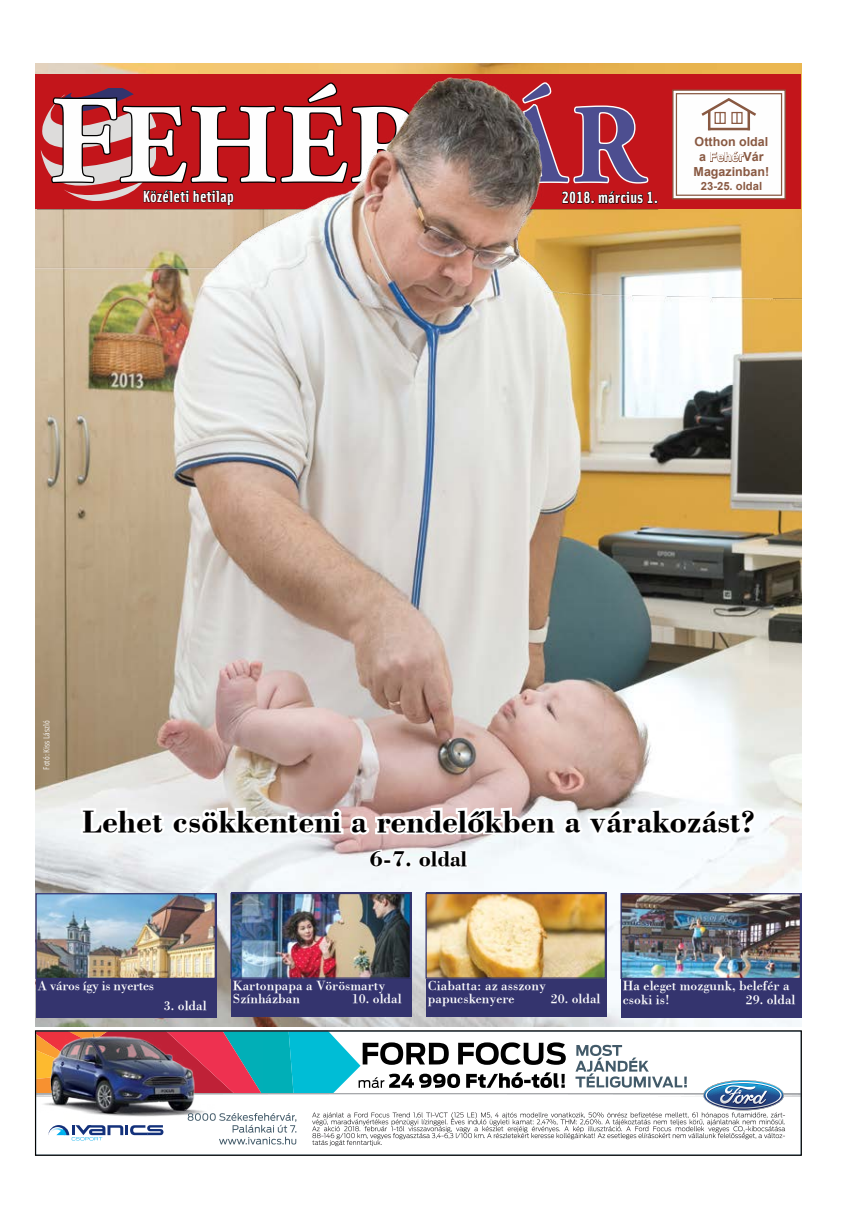
<style>
.page{position:relative;width:851px;height:1205px;background:#fff}
.page>*{position:absolute;margin:0;border:0;box-sizing:border-box;transform-origin:0 0}
.t1{font:700 112.5px "Adobe Garamond Pro";letter-spacing:.015em;color:#fff}
.t2{font:700 32.5px "Bodoni PFL";color:#000}
.t3{font:700 22.5px "Bodoni PFL";color:#000}
.t4{font:700 16.25px "Solex";letter-spacing:.02em;color:#fff}
.t5{font:13.75px/13.8px "Bodoni PFL";color:#fff}
.t6{font:13.75px "Bodoni PFL";letter-spacing:-.025em;color:#fff}
.t7{font:700 12.5px/15px "Arial";color:#8a5a43;text-align:center}
.t8{font:700 11.25px "Arial";color:#8a5a43}
.t9{font:8.75px "Solex";color:#fff}
.s1{font-size:125px}
.s2{font-size:125px;color:#4e4f91}
.s3{color:#4e4f91}
.s4{color:#fff}
</style>
<div class="page">
<svg style="left:37px;top:1033px;width:748px;height:114px"></svg>
<img style="left:35px;top:64px;width:766px;height:962px">
<div style="left:36px;top:893px;width:180px;height:124px;background:#34346e"></div>
<img style="left:37px;top:895px;width:177px;height:82px">
<div style="left:35px;top:893px;width:181px;height:86px;border:1px solid #34346e"></div>
<div style="left:426px;top:893px;width:180px;height:124px;background:#34346e"></div>
<img style="left:427px;top:895px;width:177px;height:82px">
<div style="left:425px;top:893px;width:181px;height:86px;border:1px solid #34346e"></div>
<div style="left:231px;top:893px;width:180px;height:124px;background:#34346e"></div>
<img style="left:232px;top:895px;width:177px;height:82px">
<div style="left:230px;top:893px;width:181px;height:86px;border:1px solid #34346e"></div>
<div style="left:620px;top:893px;width:181px;height:124px;background:#34346e"></div>
<img style="left:622px;top:895px;width:176px;height:82px">
<div style="left:620px;top:893px;width:180px;height:86px;border:1px solid #34346e"></div>
<svg style="left:78px;top:803px;width:682px;height:66px"></svg>
<h1 class="t1" style="left:49px;top:80px;width:595px"><span class="s1">F</span>EHÉR<span class="s2">V</span><span class="s3">ÁR</span></h1>
<p class="t4" style="left:143px;top:186px;width:93px">Közéleti hetilap</p>
<p class="t4" style="left:561px;top:187px;width:98px">2018. március 1.</p>
<p class="t7" style="left:693px;top:135px;width:77px">Otthon oldal a <span class="s4">Fehér</span>Vár<br>Magazinban!</p>
<p class="t8" style="left:700px;top:178px;width:63px">23-25. oldal</p>
<p class="t9" style="left:41px;top:769px;width:51px;rotate:-90deg">Fotó: Kiss László</p>
<h2 class="t2" style="left:82px;top:799px;width:674px">Lehet csökkenteni a rendelőkben a várakozást?</h2>
<h3 class="t3" style="left:369px;top:843px;width:99px">6-7. oldal</h3>
<p class="t6" style="left:38px;top:976px;width:118px">A város így is nyertes</p>
<p class="t5" style="left:164px;top:998px;width:44px">3. oldal</p>
<p class="t5" style="left:233px;top:978px;width:154px">Kartonpapa a Vörösmarty<br>Színházban</p>
<p class="t5" style="left:352px;top:991px;width:51px">10. oldal</p>
<p class="t5" style="left:428px;top:978px;width:119px">Ciabatta: az asszony papucskenyere</p>
<p class="t5" style="left:550px;top:991px;width:51px">20. oldal</p>
<p class="t5" style="left:622px;top:978px;width:168px">Ha eleget mozgunk, belefér a csoki is!</p>
<p class="t5" style="left:745px;top:992px;width:51px">29. oldal</p>
</div>
